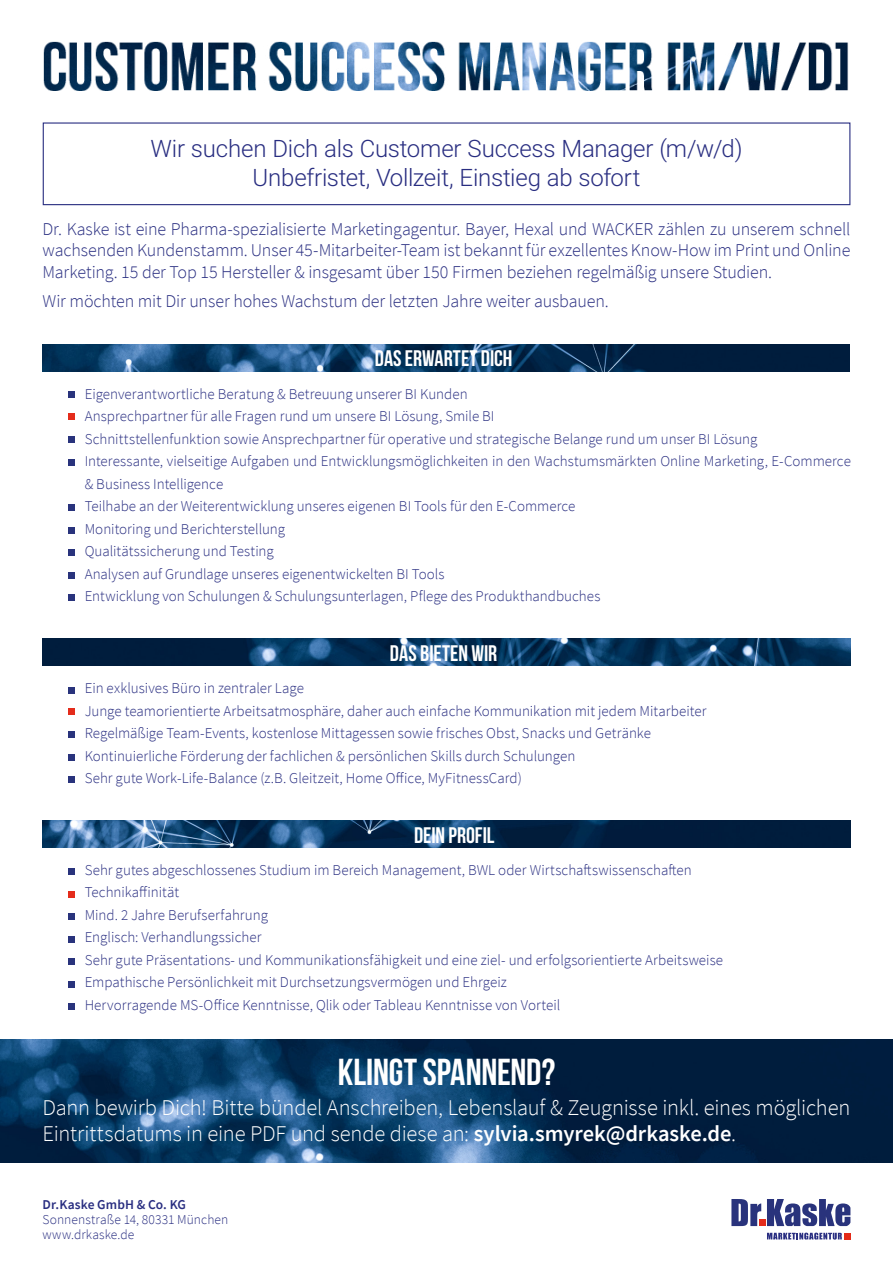
<style>
.page{position:relative;width:893px;height:1263px;background:#fff}
.page>*{position:absolute;margin:0;border:0;box-sizing:border-box;transform-origin:0 0}
.t1{font:37.5px "Bebas Neue";letter-spacing:-.005em;color:#fff}
.t2{font:300 24px/28.8px "Roboto";letter-spacing:-.01em;color:#292e81;text-align:center}
.t3{font:300 22.5px/25.5px "Source Sans Pro";letter-spacing:-.01em;color:#fff}
.t4{font:22.5px "Bebas Neue";color:#fff}
.t5{font:300 18px/21.6px "Source Sans Pro";letter-spacing:-.005em;color:#292e81;text-align:justify}
.t6{font:300 15px/22.5px "Source Sans Pro";color:#292e81}
.t7{font:300 13.5px/15px "Source Sans Pro";letter-spacing:.01em;color:#292e81}
.t8{font:600 13.5px "Source Sans Pro";letter-spacing:.01em;color:#292e81}
.s1{font-weight:600}
</style>
<div class="page">
<img style="left:43px;top:344px;width:806px;height:28px">
<img style="left:43px;top:638px;width:807px;height:28px">
<img style="left:43px;top:820px;width:807px;height:28px">
<img style="left:0;top:1039px;width:893px;height:123px">
<div style="left:43px;top:122px;width:807px;height:83px;border:1px solid #292e81"></div>
<svg style="left:767px;top:1232px;width:83px;height:7px"></svg>
<svg style="left:731px;top:1199px;width:119px;height:27px"></svg>
<div style="left:759px;top:1219px;width:6px;height:7px;background:#e42c1b"></div>
<div style="left:69px;top:391px;width:6px;height:7px;background:#29337c"></div>
<svg style="left:69px;top:414px;width:6px;height:6px"></svg>
<svg style="left:69px;top:436px;width:6px;height:6px"></svg>
<svg style="left:69px;top:504px;width:6px;height:6px"></svg>
<svg style="left:69px;top:459px;width:6px;height:6px"></svg>
<svg style="left:69px;top:527px;width:6px;height:6px"></svg>
<div style="left:69px;top:572px;width:6px;height:7px;background:#29337c"></div>
<svg style="left:69px;top:550px;width:6px;height:6px"></svg>
<svg style="left:69px;top:595px;width:6px;height:6px"></svg>
<svg style="left:69px;top:687px;width:6px;height:6px"></svg>
<svg style="left:69px;top:709px;width:6px;height:6px"></svg>
<svg style="left:69px;top:731px;width:6px;height:6px"></svg>
<svg style="left:69px;top:754px;width:6px;height:6px"></svg>
<svg style="left:69px;top:869px;width:6px;height:6px"></svg>
<svg style="left:69px;top:777px;width:6px;height:6px"></svg>
<svg style="left:69px;top:891px;width:6px;height:6px"></svg>
<div style="left:69px;top:913px;width:6px;height:7px;background:#29337c"></div>
<svg style="left:69px;top:936px;width:6px;height:6px"></svg>
<svg style="left:69px;top:981px;width:6px;height:6px"></svg>
<svg style="left:69px;top:959px;width:6px;height:6px"></svg>
<svg style="left:69px;top:1004px;width:6px;height:6px"></svg>
<img style="left:43px;top:41px;width:806px;height:50px">
<h2 class="t2" style="left:150px;top:133px;width:594px">Wir suchen Dich als Customer Success Manager (m/w/d)<br>Unbefristet, Vollzeit, Einstieg ab sofort</h2>
<p class="t5" style="left:43px;top:218px;width:809px">Dr. Kaske ist eine Pharma-spezialisierte Marketingagentur. Bayer, Hexal und WACKER zählen zu unserem schnell wachsenden Kundenstamm. Unser 45-Mitarbeiter-Team ist bekannt für exzellentes Know-How im Print und Online Marketing. 15 der Top 15 Hersteller &amp; insgesamt über 150 Firmen beziehen regelmäßig unsere Studien.</p>
<p class="t5" style="left:43px;top:290px;width:568px">Wir möchten mit Dir unser hohes Wachstum der letzten Jahre weiter ausbauen.</p>
<h3 class="t4" style="left:375px;top:346px;width:139px">DAS ERWARTET DICH</h3>
<p class="t6" style="left:85px;top:383px;width:768px">Eigenverantwortliche Beratung &amp; Betreuung unserer BI Kunden<br>Ansprechpartner für alle Fragen rund um unsere BI Lösung, Smile BI<br>Schnittstellenfunktion sowie Ansprechpartner für operative und strategische Belange rund um unser BI Lösung<br>Interessante, vielseitige Aufgaben und Entwicklungsmöglichkeiten in den Wachstumsmärkten Online Marketing, E-Commerce &amp; Business Intelligence<br>Teilhabe an der Weiterentwicklung unseres eigenen BI Tools für den E-Commerce<br>Monitoring und Berichterstellung<br>Qualitätssicherung und Testing<br>Analysen auf Grundlage unseres eigenentwickelten BI Tools<br>Entwicklung von Schulungen &amp; Schulungsunterlagen, Pflege des Produkthandbuches</p>
<h3 class="t4" style="left:390px;top:640px;width:109px">DAS BIETEN WIR</h3>
<p class="t6" style="left:85px;top:677px;width:623px">Ein exklusives Büro in zentraler Lage<br>Junge teamorientierte Arbeitsatmosphäre, daher auch einfache Kommunikation mit jedem Mitarbeiter Regelmäßige Team-Events, kostenlose Mittagessen sowie frisches Obst, Snacks und Getränke Kontinuierliche Förderung der fachlichen &amp; persönlichen Skills durch Schulungen<br>Sehr gute Work-Life-Balance (z.B. Gleitzeit, Home Office, MyFitnessCard)</p>
<h3 class="t4" style="left:414px;top:822px;width:82px">DEIN PROFIL</h3>
<p class="t6" style="left:85px;top:859px;width:640px">Sehr gutes abgeschlossenes Studium im Bereich Management, BWL oder Wirtschaftswissenschaften Technikaffinität<br>Mind. 2 Jahre Berufserfahrung<br>Englisch: Verhandlungssicher<br>Sehr gute Präsentations- und Kommunikationsfähigkeit und eine ziel- und erfolgsorientierte Arbeitsweise Empathische Persönlichkeit mit Durchsetzungsvermögen und Ehrgeiz<br>Hervorragende MS-Office Kenntnisse, Qlik oder Tableau Kenntnisse von Vorteil</p>
<h1 class="t1" style="left:338px;top:1051px;width:219px">KLINGT SPANNEND?</h1>
<h3 class="t3" style="left:43px;top:1095px;width:809px">Dann bewirb Dich! Bitte bündel Anschreiben, Lebenslauf &amp; Zeugnisse inkl. eines möglichen<br>Eintrittsdatums in eine PDF und sende diese an: <span class="s1">sylvia.smyrek@drkaske.de</span>.</h3>
<p class="t8" style="left:43px;top:1196px;width:145px">Dr.Kaske GmbH &amp; Co. KG</p>
<p class="t7" style="left:43px;top:1212px;width:187px">Sonnenstraße 14, 80331 München www.drkaske.de</p>
</div>
